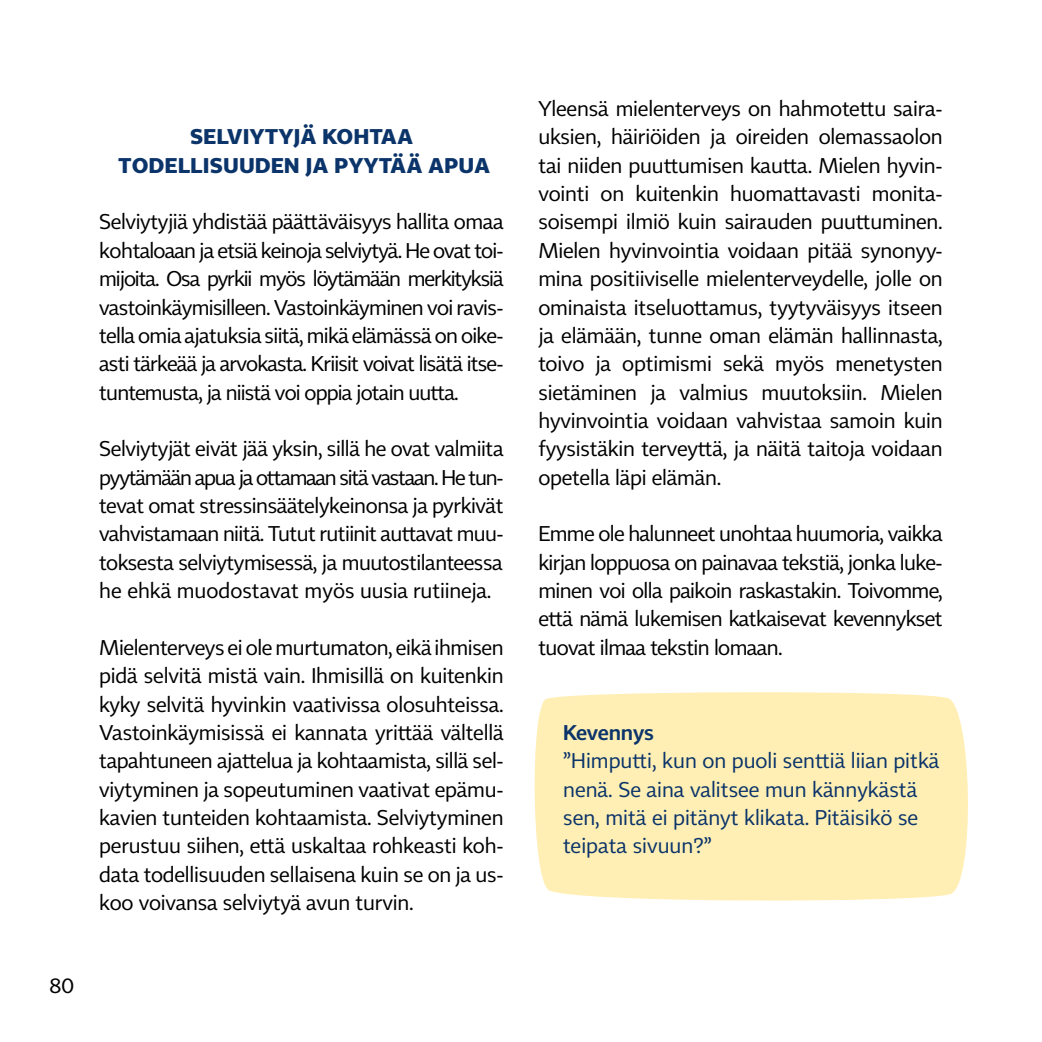
<style>
.page{position:relative;width:1042px;height:1042px;background:#fff}
.page>*{position:absolute;margin:0;border:0;box-sizing:border-box;transform-origin:0 0}
.t1{font:21px/28.3px "Tabac Sans";letter-spacing:-.03em;color:#000;text-align:justify}
.t2{font:21px/28.3px "Tabac Sans";color:#0b346a}
.t3{font:21px/28.3px "Tabac Sans";letter-spacing:-.05em;color:#000}
.t4{font:700 21px "Tabac Sans";letter-spacing:.03em;color:#0b346a}
.t5{font:21px "Tabac Sans";color:#000}
.t6{font:600 21px "Tabac Sans";letter-spacing:-.01em;color:#0b346a}
</style>
<div class="page">
<div style="left:534px;top:692px;width:434px;height:209px;background:#ffefb4"></div>
<p class="t1" style="left:50px;top:971px;width:26px">80</p>
<h3 class="t4" style="left:190px;top:124px;width:224px">SELVIYTYJÄ KOHTAA</h3>
<h3 class="t4" style="left:118px;top:152px;width:373px">TODELLISUUDEN JA PYYTÄÄ APUA</h3>
<p class="t1" style="left:99px;top:208px;width:406px">Selviytyjiä yhdistää päättäväisyys hallita omaa kohtaloaan ja etsiä keinoja selviytyä. He ovat toi-</p>
<p class="t3" style="left:99px;top:265px;width:406px">mijoita. Osa pyrkii myös löytämään merkityksiä vastoinkäymisilleen. Vastoinkäyminen voi ravis-</p>
<p class="t1" style="left:99px;top:321px;width:406px">tella omia ajatuksia siitä, mikä elämässä on oike-</p>
<p class="t1" style="left:99px;top:350px;width:406px">asti tärkeää ja arvokasta. Kriisit voivat lisätä itse&shy;tuntemusta, ja niistä voi oppia jotain uutta.</p>
<p class="t1" style="left:99px;top:435px;width:406px">Selviytyjät eivät jää yksin, sillä he ovat valmiita pyytämään apua ja ottamaan sitä vastaan. He tun-</p>
<p class="t1" style="left:99px;top:492px;width:406px">tevat omat stressinsäätelykeinonsa ja pyrkivät</p>
<p class="t1" style="left:99px;top:520px;width:406px">vahvistamaan niitä. Tutut rutiinit auttavat muu-</p>
<p class="t1" style="left:99px;top:548px;width:405px">toksesta selviytymisessä, ja muutostilanteessa</p>
<p class="t5" style="left:99px;top:578px;width:394px">he ehkä muodostavat myös uusia rutiineja.</p>
<p class="t1" style="left:99px;top:633px;width:406px">Mielenterveys ei ole murtumaton, eikä ihmisen pidä selvitä mistä vain. Ihmisillä on kuitenkin kyky selvitä hyvinkin vaativissa olosuhteissa.<br>Vastoinkäymisissä ei kannata yrittää vältellä tapahtuneen ajattelua ja kohtaamista, sillä sel-</p>
<p class="t1" style="left:99px;top:775px;width:406px">viytyminen ja sopeutuminen vaativat epämu&shy;kavien tunteiden kohtaamista. Selviytyminen perustuu siihen, että uskaltaa rohkeasti koh&shy;data todellisuuden sellaisena kuin se on ja us&shy;koo voivansa selviytyä avun turvin.</p>
<p class="t1" style="left:538px;top:95px;width:406px">Yleensä mielenterveys on hahmotettu saira&shy;uksien, häiriöiden ja oireiden olemassaolon tai niiden puuttumisen kautta. Mielen hyvin&shy;vointi on kuitenkin huomattavasti monita&shy;soisempi ilmiö kuin sairauden puuttuminen.<br>Mielen hyvinvointia voidaan pitää synonyy&shy;mina positiiviselle mielenterveydelle, jolle on ominaista itseluottamus, tyytyväisyys itseen ja elämään, tunne oman elämän hallinnasta, toivo ja optimismi sekä myös menetysten sietäminen ja valmius muutoksiin. Mielen hyvinvointia voidaan vahvistaa samoin kuin fyysistäkin terveyttä, ja näitä taitoja voidaan opetella läpi elämän.</p>
<p class="t1" style="left:538px;top:520px;width:406px">Emme ole halunneet unohtaa huumoria, vaikka kirjan loppuosa on painavaa tekstiä, jonka luke&shy;minen voi olla paikoin raskastakin. Toivomme, että nämä lukemisen katkaisevat kevennykset tuovat ilmaa tekstin lomaan.</p>
<p class="t6" style="left:563px;top:719px;width:92px">Kevennys</p>
<p class="t2" style="left:563px;top:747px;width:378px">”Himputti, kun on puoli senttiä liian pitkä nenä. Se aina valitsee mun kännykästä sen, mitä ei pitänyt klikata. Pitäisikö se teipata sivuun?”</p>
</div>
